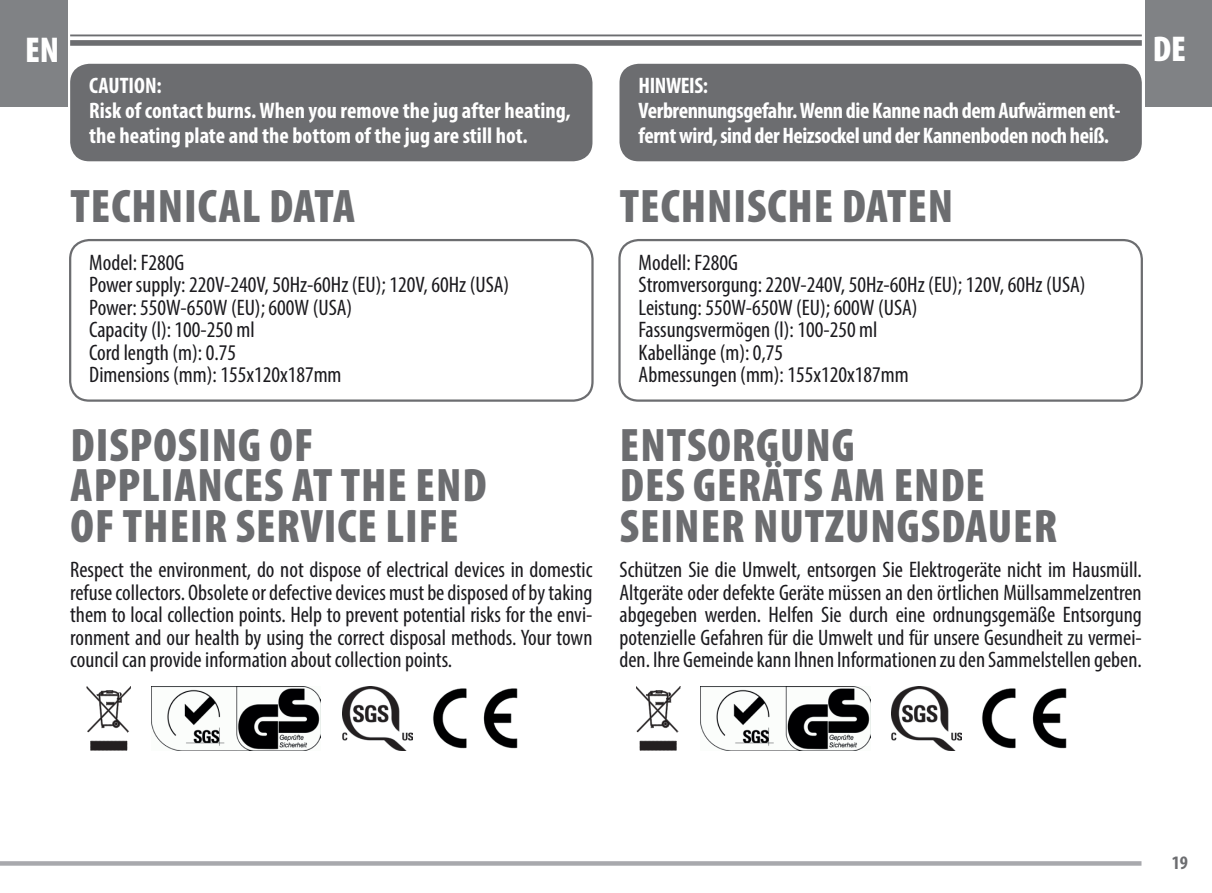
<style>
.page{position:relative;width:1212px;height:893px;background:#fff}
.page>*{position:absolute;margin:0;border:0;box-sizing:border-box;transform-origin:0 0}
.t1{font:900 condensed 47.25px/40.5px "Myriad Pro";letter-spacing:.02em;color:#6c6d70}
.t2{font:900 condensed 36px "Myriad Pro";color:#fff}
.t3{font:condensed 22.5px/22.5px "Myriad Pro";color:#1b1a1e}
.t4{font:700 condensed 22.5px/24.8px "Myriad Pro";letter-spacing:-.02em;color:#fff}
.t5{font:700 condensed 22.5px/24.8px "Myriad Pro";color:#fff}
.t6{font:700 condensed 19.12px "Myriad Pro";color:#6c6d70}
</style>
<div class="page">
<div style="left:0;top:861px;width:1141px;height:5px;background:#a8a9ad"></div>
<div style="left:0;top:0;width:67px;height:107px;background:#808285"></div>
<div style="left:1144px;top:0;width:68px;height:107px;background:#808285"></div>
<hr style="left:70px;top:35px;width:1072px;height:1px;background:#6c6d70">
<div style="left:70px;top:40px;width:1072px;height:6px;background:#6c6d70"></div>
<div style="left:70px;top:64px;width:522px;height:97px;background:#6c6d70;border-radius:19px"></div>
<div style="left:69px;top:239px;width:525px;height:163px;border:2px solid #6c6d70;border-radius:19px"></div>
<svg style="left:87px;top:686px;width:44px;height:64px"></svg>
<img style="left:151px;top:687px;width:170px;height:64px">
<img style="left:342px;top:686px;width:70px;height:64px">
<img style="left:433px;top:688px;width:85px;height:61px">
<div style="left:619px;top:64px;width:523px;height:97px;background:#6c6d70;border-radius:19px"></div>
<div style="left:618px;top:239px;width:525px;height:163px;border:2px solid #6c6d70;border-radius:19px"></div>
<svg style="left:636px;top:686px;width:44px;height:64px"></svg>
<img style="left:700px;top:687px;width:170px;height:64px">
<img style="left:892px;top:686px;width:70px;height:64px">
<img style="left:982px;top:688px;width:85px;height:61px">
<h2 class="t2" style="left:25px;top:27px;width:36px">EN</h2>
<h2 class="t2" style="left:1153px;top:26px;width:35px">DE</h2>
<p class="t5" style="left:89px;top:73px;width:483px">CAUTION:<br>Risk of contact burns. When you remove the jug after heating, the heating plate and the bottom of the jug are still hot.</p>
<p class="t4" style="left:639px;top:73px;width:483px">HINWEIS:<br>Verbrennungsgefahr. Wenn die Kanne nach dem Aufwärmen ent&shy;fernt wird, sind der Heizsockel und der Kannenboden noch heiß.</p>
<h1 class="t1" style="left:71px;top:184px;width:286px">TECHNICAL DATA</h1>
<p class="t3" style="left:89px;top:251px;width:421px">Model: F280G<br>Power supply: 220V-240V, 50Hz-60Hz (EU); 120V, 60Hz (USA)<br>Power: 550W-650W (EU); 600W (USA)<br>Capacity (l): 100-250 ml<br>Cord length (m): 0.75<br>Dimensions (mm): 155x120x187mm</p>
<h1 class="t1" style="left:71px;top:424px;width:417px">DISPOSING OF<br>APPLIANCES AT THE END<br>OF THEIR SERVICE LIFE</h1>
<p class="t3" style="left:70px;top:558px;width:524px;text-align:justify">Respect the environment, do not dispose of electrical devices in domestic refuse collectors. Obsolete or defective devices must be disposed of by taking them to local collection points. Help to prevent potential risks for the envi&shy;ronment and our health by using the correct disposal methods. Your town council can provide information about collection points.</p>
<h1 class="t1" style="left:620px;top:184px;width:335px">TECHNISCHE DATEN</h1>
<p class="t3" style="left:639px;top:251px;width:448px">Modell: F280G<br>Stromversorgung: 220V-240V, 50Hz-60Hz (EU); 120V, 60Hz (USA)<br>Leistung: 550W-650W (EU); 600W (USA)<br>Fassungsvermögen (l): 100-250 ml<br>Kabellänge (m): 0,75<br>Abmessungen (mm): 155x120x187mm</p>
<h1 class="t1" style="left:620px;top:424px;width:439px">ENTSORGUNG<br>DES GERÄTS AM ENDE<br>SEINER NUTZUNGSDAUER</h1>
<p class="t3" style="left:619px;top:558px;width:524px;text-align:justify">Schützen Sie die Umwelt, entsorgen Sie Elektrogeräte nicht im Hausmüll.<br>Altgeräte oder defekte Geräte müssen an den örtlichen Müllsammelzentren abgegeben werden. Helfen Sie durch eine ordnungsgemäße Entsorgung potenzielle Gefahren für die Umwelt und für unsere Gesundheit zu vermei&shy;den. Ihre Gemeinde kann Ihnen Informationen zu den Sammelstellen geben.</p>
<p class="t6" style="left:1172px;top:851px;width:18px">19</p>
</div>
